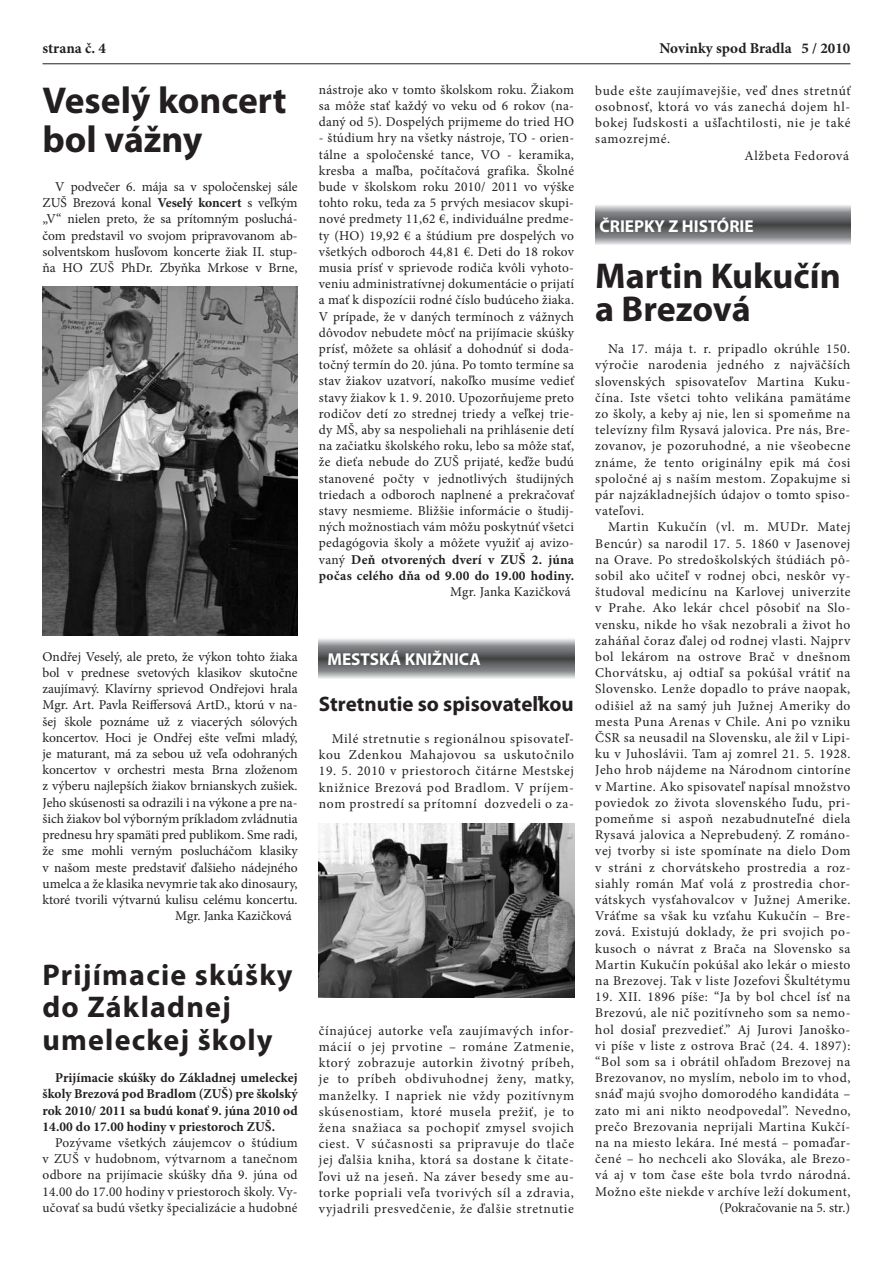
<style>
.page{position:relative;width:893px;height:1263px;background:#fff}
.page>*{position:absolute;margin:0;border:0;box-sizing:border-box;transform-origin:0 0}
.t1{font:700 37.5px/39px "Myriad Pro";color:#231f20}
.t2{font:700 36px/32.4px "Myriad Pro";color:#231f20}
.t3{font:700 30px/32.4px "Myriad Pro";letter-spacing:.04em;color:#231f20}
.t4{font:700 21px "Myriad Pro";color:#231f20}
.t5{font:700 17.25px "Myriad Pro";color:#fff}
.t6{font:700 15px "Minion Pro";color:#231f20}
.t7{font:13.5px/16.2px "Minion Pro";letter-spacing:.01em;color:#231f20;text-align:justify}
.t8{font:13.5px/16.2px "Minion Pro";letter-spacing:.05em;color:#231f20;text-align:right}
.t9{font:700 13.5px/16.2px "Minion Pro";letter-spacing:.005em;color:#231f20;text-align:justify}
.s1{font-weight:700}
</style>
<div class="page">
<hr style="left:43px;top:63px;width:807px;height:1px;background:#231f20">
<img style="left:319px;top:823px;width:255px;height:174px">
<img style="left:43px;top:286px;width:255px;height:349px">
<svg style="left:319px;top:639px;width:255px;height:40px;background:#858789"></svg>
<svg style="left:595px;top:205px;width:255px;height:40px;background:#858789"></svg>
<p class="t6" style="left:43px;top:43px;width:65px">strana č. 4</p>
<p class="t6" style="left:659px;top:43px;width:192px">Novinky spod Bradla 5 / 2010</p>
<p class="t7" style="left:319px;top:82px;width:257px">nástroje ako v tomto školskom roku. Žiakom sa môže stať každý vo veku od 6 rokov (na&shy;daný od 5). Dospelých prijmeme do tried HO</p>
<p class="t7" style="left:319px;top:131px;width:257px">- štúdium hry na všetky nástroje, TO - orien&shy;tálne a spoločenské tance, VO - keramika, kresba a maľba, počítačová grafika. Školné bude v školskom roku 2010/ 2011 vo výške tohto roku, teda za 5 prvých mesiacov skupi&shy;nové predmety 11,62 €, individuálne predme&shy;ty (HO) 19,92 € a štúdium pre dospelých vo všetkých odboroch 44,81 €. Deti do 18 rokov musia prísť v sprievode rodiča kvôli vyhoto&shy;veniu administratívnej dokumentácie o prijatí a mať k dispozícii rodné číslo budúceho žiaka.<br>V prípade, že v daných termínoch z vážnych dôvodov nebudete môcť na prijímacie skúšky prísť, môžete sa ohlásiť a dohodnúť si doda&shy;točný termín do 20. júna. Po tomto termíne sa stav žiakov uzatvorí, nakoľko musíme vedieť stavy žiakov k 1. 9. 2010. Upozorňujeme preto rodičov detí zo strednej triedy a veľkej trie&shy;dy MŠ, aby sa nespoliehali na prihlásenie detí na začiatku školského roku, lebo sa môže stať, že dieťa nebude do ZUŠ prijaté, keďže budú stanovené počty v jednotlivých študijných triedach a odboroch naplnené a prekračovať stavy nesmieme. Bližšie informácie o študij&shy;ných možnostiach vám môžu poskytnúť všetci pedagógovia školy a môžete využiť aj avizo&shy;vaný <span class="s1">Deň otvorených dverí v ZUŠ 2. júna počas celého dňa od 9.00 do 19.00 hodiny.</span></p>
<p class="t7" style="left:450px;top:585px;width:122px">Mgr. Janka Kazičková</p>
<p class="t8" style="left:595px;top:84px;width:257px">bude ešte zaujímavejšie, veď dnes stretnúť</p>
<p class="t8" style="left:595px;top:100px;width:257px">osobnosť, ktorá vo vás zanechá dojem hl-</p>
<p class="t8" style="left:595px;top:116px;width:257px">bokej ľudskosti a ušľachtilosti, nie je také</p>
<p class="t8" style="left:595px;top:132px;width:76px">samozrejmé.</p>
<p class="t8" style="left:744px;top:148px;width:106px">Alžbeta Fedorová</p>
<h1 class="t1" style="left:43px;top:85px;width:246px">Veselý koncert bol vážny</h1>
<p class="t7" style="left:43px;top:180px;width:257px;text-indent:13px">V podvečer 6. mája sa v spoločenskej sále ZUŠ Brezová konal <span class="s1">Veselý koncert</span> s veľkým „V“ nielen preto, že sa prítomným posluchá&shy;čom predstavil vo svojom pripravovanom ab&shy;solventskom husľovom koncerte žiak II. stup&shy;ňa HO ZUŠ PhDr. Zbyňka Mrkose v Brne,</p>
<p class="t5" style="left:600px;top:219px;width:156px">ČRIEPKY Z HISTÓRIE</p>
<h2 class="t2" style="left:595px;top:263px;width:247px">Martin Kukučín a Brezová</h2>
<p class="t7" style="left:595px;top:342px;width:257px;text-indent:13px">Na 17. mája t. r. pripadlo okrúhle 150. výročie narodenia jedného z najväčších slovenských spisovateľov Martina Kuku&shy;čína. Iste všetci tohto velikána pamätáme zo školy, a keby aj nie, len si spomeňme na televízny film Rysavá jalovica. Pre nás, Bre&shy;zovanov, je pozoruhodné, a nie všeobecne známe, že tento originálny epik má čosi spoločné aj s naším mestom. Zopakujme si pár najzákladnejších údajov o tomto spiso&shy;vateľovi.</p>
<p class="t7" style="left:595px;top:520px;width:257px;text-indent:13px">Martin Kukučín (vl. m. MUDr. Matej Bencúr) sa narodil 17. 5. 1860 v Jasenovej na Orave. Po stredoškolských štúdiách pô&shy;sobil ako učiteľ v rodnej obci, neskôr vy&shy;študoval medicínu na Karlovej univerzite v Prahe. Ako lekár chcel pôsobiť na Slo&shy;vensku, nikde ho však nezobrali a život ho zaháňal čoraz ďalej od rodnej vlasti. Najprv bol lekárom na ostrove Brač v dnešnom Chorvátsku, aj odtiaľ sa pokúšal vrátiť na Slovensko. Lenže dopadlo to práve naopak, odišiel až na samý juh Južnej Ameriky do mesta Puna Arenas v Chile. Ani po vzniku ČSR sa neusadil na Slovensku, ale žil v Lipi&shy;ku v Juhoslávii. Tam aj zomrel 21. 5. 1928.<br>Jeho hrob nájdeme na Národnom cintoríne v Martine. Ako spisovateľ napísal množstvo poviedok zo života slovenského ľudu, pri&shy;pomeňme si aspoň nezabudnuteľné diela Rysavá jalovica a Neprebudený. Z románo&shy;vej tvorby si iste spomínate na dielo Dom v stráni z chorvátskeho prostredia a roz&shy;siahly román Mať volá z prostredia chor&shy;vátskych vysťahovalcov v Južnej Amerike.<br>Vráťme sa však ku vzťahu Kukučín – Bre&shy;zová. Existujú doklady, že pri svojich po&shy;kusoch o návrat z Brača na Slovensko sa Martin Kukučín pokúšal ako lekár o miesto na Brezovej. Tak v liste Jozefovi Škultétymu</p>
<p class="t7" style="left:595px;top:990px;width:257px">19. XII. 1896 píše: “Ja by bol chcel ísť na Brezovú, ale nič pozitívneho som sa nemo&shy;hol dosiaľ prezvedieť.” Aj Jurovi Janoško&shy;vi píše v liste z ostrova Brač (24. 4. 1897): “Bol som sa i obrátil ohľadom Brezovej na Brezovanov, no myslím, nebolo im to vhod, snáď majú svojho domorodého kandidáta – zato mi ani nikto neodpovedal”. Nevedno, prečo Brezovania neprijali Martina Kukčí&shy;na na miesto lekára. Iné mestá – pomaďar&shy;čené – ho nechceli ako Slováka, ale Brezo&shy;vá aj v tom čase ešte bola tvrdo národná.<br>Možno ešte niekde v archíve leží dokument,</p>
<p class="t5" style="left:327px;top:653px;width:155px">MESTSKÁ KNIŽNICA</p>
<p class="t7" style="left:43px;top:649px;width:257px">Ondřej Veselý, ale preto, že výkon tohto žiaka</p>
<p class="t7" style="left:43px;top:666px;width:257px">bol v prednese svetových klasikov skutočne</p>
<p class="t7" style="left:43px;top:682px;width:257px">zaujímavý. Klavírny sprievod Ondřejovi hrala</p>
<p class="t7" style="left:43px;top:698px;width:257px">Mgr. Art. Pavla Reiffersová ArtD., ktorú v na-</p>
<p class="t7" style="left:43px;top:714px;width:257px">šej škole poznáme už z viacerých sólových</p>
<p class="t7" style="left:43px;top:730px;width:257px">koncertov. Hoci je Ondřej ešte veľmi mladý,</p>
<p class="t7" style="left:43px;top:747px;width:257px">je maturant, má za sebou už veľa odohraných</p>
<p class="t7" style="left:43px;top:763px;width:257px">koncertov v orchestri mesta Brna zloženom</p>
<p class="t7" style="left:43px;top:779px;width:257px">z výberu najlepších žiakov brnianskych zušiek.</p>
<p class="t7" style="left:43px;top:795px;width:257px">Jeho skúsenosti sa odrazili i na výkone a pre na-</p>
<p class="t7" style="left:43px;top:811px;width:257px">šich žiakov bol výborným príkladom zvládnutia</p>
<p class="t7" style="left:43px;top:828px;width:257px">prednesu hry spamäti pred publikom. Sme radi,</p>
<p class="t7" style="left:43px;top:844px;width:257px">že sme mohli verným poslucháčom klasiky</p>
<p class="t7" style="left:43px;top:860px;width:257px">v našom meste predstaviť ďalšieho nádejného</p>
<p class="t7" style="left:43px;top:876px;width:257px">umelca a že klasika nevymrie tak ako dinosaury,</p>
<p class="t7" style="left:43px;top:892px;width:257px">ktoré tvorili výtvarnú kulisu celému koncertu.</p>
<p class="t7" style="left:175px;top:909px;width:118px">Mgr. Janka Kazičková</p>
<h3 class="t4" style="left:319px;top:696px;width:256px">Stretnutie so spisovateľkou</h3>
<p class="t8" style="left:319px;top:732px;width:257px">Milé stretnutie s regionálnou spisovateľ&shy;kou Zdenkou Mahajovou sa uskutočnilo</p>
<p class="t7" style="left:319px;top:764px;width:257px">19. 5. 2010 v priestoroch čitárne Mestskej knižnice Brezová pod Bradlom. V príjem&shy;nom prostredí sa prítomní dozvedeli o za-</p>
<h3 class="t3" style="left:43px;top:961px;width:252px">Prijímacie skúšky do Základnej umeleckej školy</h3>
<p class="t9" style="left:43px;top:1071px;width:257px;text-indent:13px">Prijímacie skúšky do Základnej umeleckej školy Brezová pod Bradlom (ZUŠ) pre školský rok 2010/ 2011 sa budú konať 9. júna 2010 od 14.00 do 17.00 hodiny v priestoroch ZUŠ.</p>
<p class="t7" style="left:43px;top:1135px;width:257px;text-indent:13px">Pozývame všetkých záujemcov o štúdium v ZUŠ v hudobnom, výtvarnom a tanečnom odbore na prijímacie skúšky dňa 9. júna od 14.00 do 17.00 hodiny v priestoroch školy. Vy&shy;učovať sa budú všetky špecializácie a hudobné</p>
<p class="t7" style="left:319px;top:1023px;width:257px">čínajúcej autorke veľa zaujímavých infor&shy;mácií o jej prvotine – románe Zatmenie, ktorý zobrazuje autorkin životný príbeh, je to príbeh obdivuhodnej ženy, matky, manželky. I napriek nie vždy pozitívnym skúsenostiam, ktoré musela prežiť, je to žena snažiaca sa pochopiť zmysel svojich ciest. V súčasnosti sa pripravuje do tlače jej ďalšia kniha, ktorá sa dostane k čitate&shy;ľovi už na jeseň. Na záver besedy sme au&shy;torke popriali veľa tvorivých síl a zdravia, vyjadrili presvedčenie, že ďalšie stretnutie</p>
<p class="t7" style="left:720px;top:1200px;width:132px">(Pokračovanie na 5. str.)</p>
</div>
